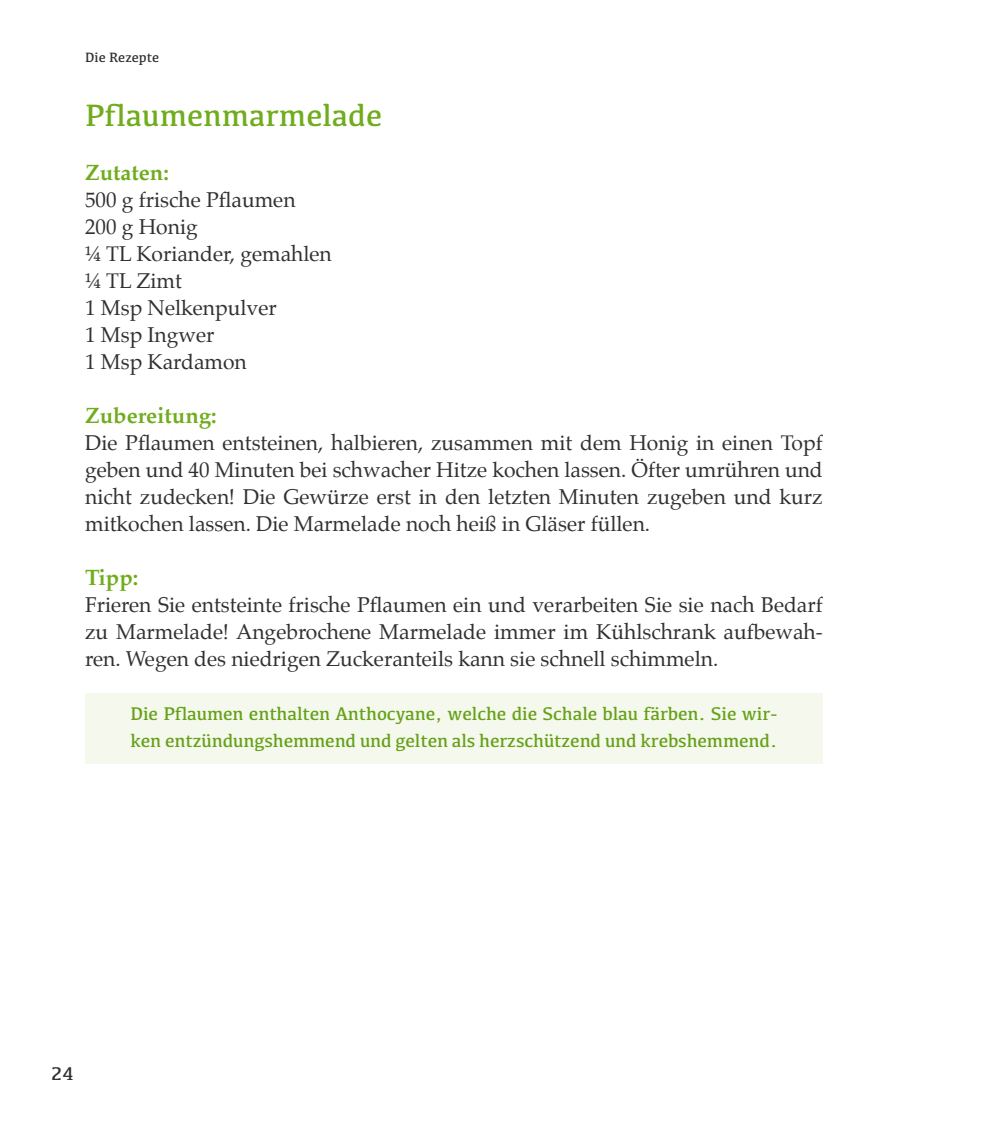
<style>
.page{position:relative;width:993px;height:1134px;background:#fff}
.page>*{position:absolute;margin:0;border:0;box-sizing:border-box;transform-origin:0 0}
.t1{font:32px "Kefa";color:#70ac1c}
.t2{font:700 22px "Palatino";color:#70ac1c}
.t3{font:21px/27px "Palatino";color:#313130;text-align:justify}
.t4{font:19px/27px "Kefa";letter-spacing:-.01em;color:#66a119}
.t5{font:19px "Kefa";color:#313130}
.t6{font:14px "Kefa";color:#313130}
</style>
<div class="page">
<div style="left:85px;top:693px;width:737px;height:71px;background:#f5f9ed"></div>
<p class="t6" style="left:85px;top:49px;width:76px">Die Rezepte</p>
<h1 class="t1" style="left:85px;top:95px;width:298px">Pflaumenmarmelade</h1>
<p class="t2" style="left:85px;top:154px;width:85px">Zutaten:</p>
<p class="t3" style="left:85px;top:186px;width:248px;text-align:left">500 g frische Pflaumen<br>200 g Honig<br>¼ TL Koriander, gemahlen ¼ TL Zimt<br>1 Msp Nelkenpulver<br>1 Msp Ingwer<br>1 Msp Kardamon</p>
<p class="t2" style="left:85px;top:397px;width:133px">Zubereitung:</p>
<p class="t3" style="left:85px;top:429px;width:739px">Die Pflaumen entsteinen, halbieren, zusammen mit dem Honig in einen Topf geben und 40 Minuten bei schwacher Hitze kochen lassen. Öfter umrühren und nicht zudecken! Die Gewürze erst in den letzten Minuten zugeben und kurz mitkochen lassen. Die Marmelade noch heiß in Gläser füllen.</p>
<p class="t2" style="left:85px;top:559px;width:55px">Tipp:</p>
<p class="t3" style="left:85px;top:591px;width:739px">Frieren Sie entsteinte frische Pflaumen ein und verarbeiten Sie sie nach Bedarf zu Marmelade! Angebrochene Marmelade immer im Kühlschrank aufbewah&shy;ren. Wegen des niedrigen Zuckeranteils kann sie schnell schimmeln.</p>
<p class="t4" style="left:130px;top:700px;width:648px">Die Pflaumen enthalten Anthocyane, welche die Schale blau färben. Sie wir&shy;ken entzündungshemmend und gelten als herzschützend und krebshemmend.</p>
<p class="t5" style="left:51px;top:1062px;width:24px">24</p>
</div>
